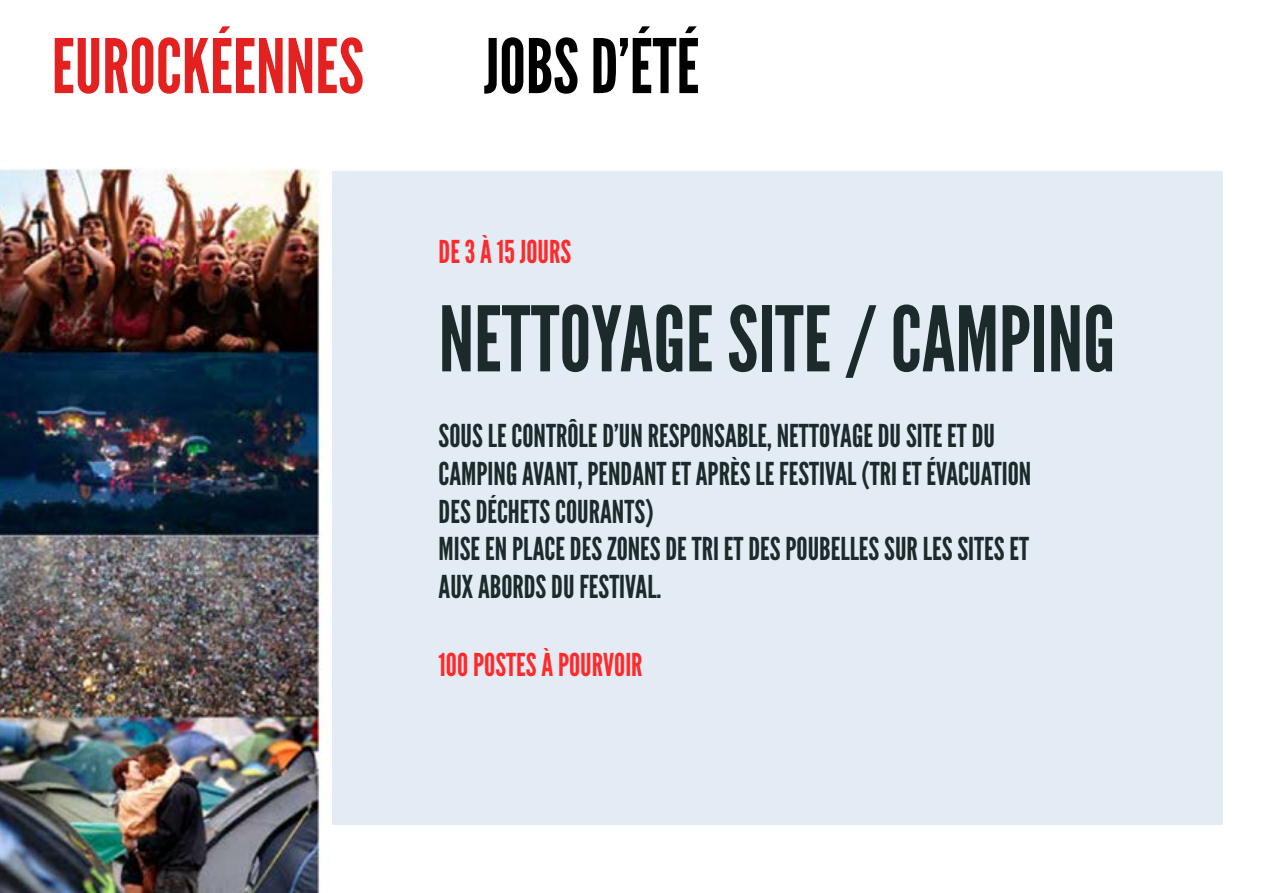
<style>
.page{position:relative;width:1263px;height:893px;background:#fff}
.page>*{position:absolute;margin:0;border:0;box-sizing:border-box;transform-origin:0 0}
.t1{font:90px "League Gothic";color:#1d2a2b}
.t2{font:75px "League Gothic";color:#e32121}
.t3{font:75px "League Gothic";color:#000}
.t4{font:31.5px/37.8px "League Gothic";color:#1d2a2b}
.t5{font:31.5px "League Gothic";color:#ff2a2b}
</style>
<div class="page">
<img style="left:0;top:167px;width:328px;height:726px">
<div style="left:332px;top:171px;width:890px;height:654px;background:#e3ecf4"></div>
<h2 class="t2" style="left:52px;top:23px;width:314px">EUROCKÉENNES</h2>
<h2 class="t3" style="left:484px;top:23px;width:217px">JOBS D’ÉTÉ</h2>
<p class="t5" style="left:439px;top:234px;width:134px">DE 3 À 15 JOURS</p>
<h1 class="t1" style="left:439px;top:288px;width:678px">NETTOYAGE SITE / CAMPING</h1>
<p class="t4" style="left:439px;top:417px;width:594px">SOUS LE CONTRÔLE D’UN RESPONSABLE, NETTOYAGE DU SITE ET DU CAMPING AVANT, PENDANT ET APRÈS LE FESTIVAL (TRI ET ÉVACUATION DES DÉCHETS COURANTS)<br>MISE EN PLACE DES ZONES DE TRI ET DES POUBELLES SUR LES SITES ET AUX ABORDS DU FESTIVAL.</p>
<p class="t5" style="left:439px;top:646px;width:206px">100 POSTES À POURVOIR</p>
</div>
